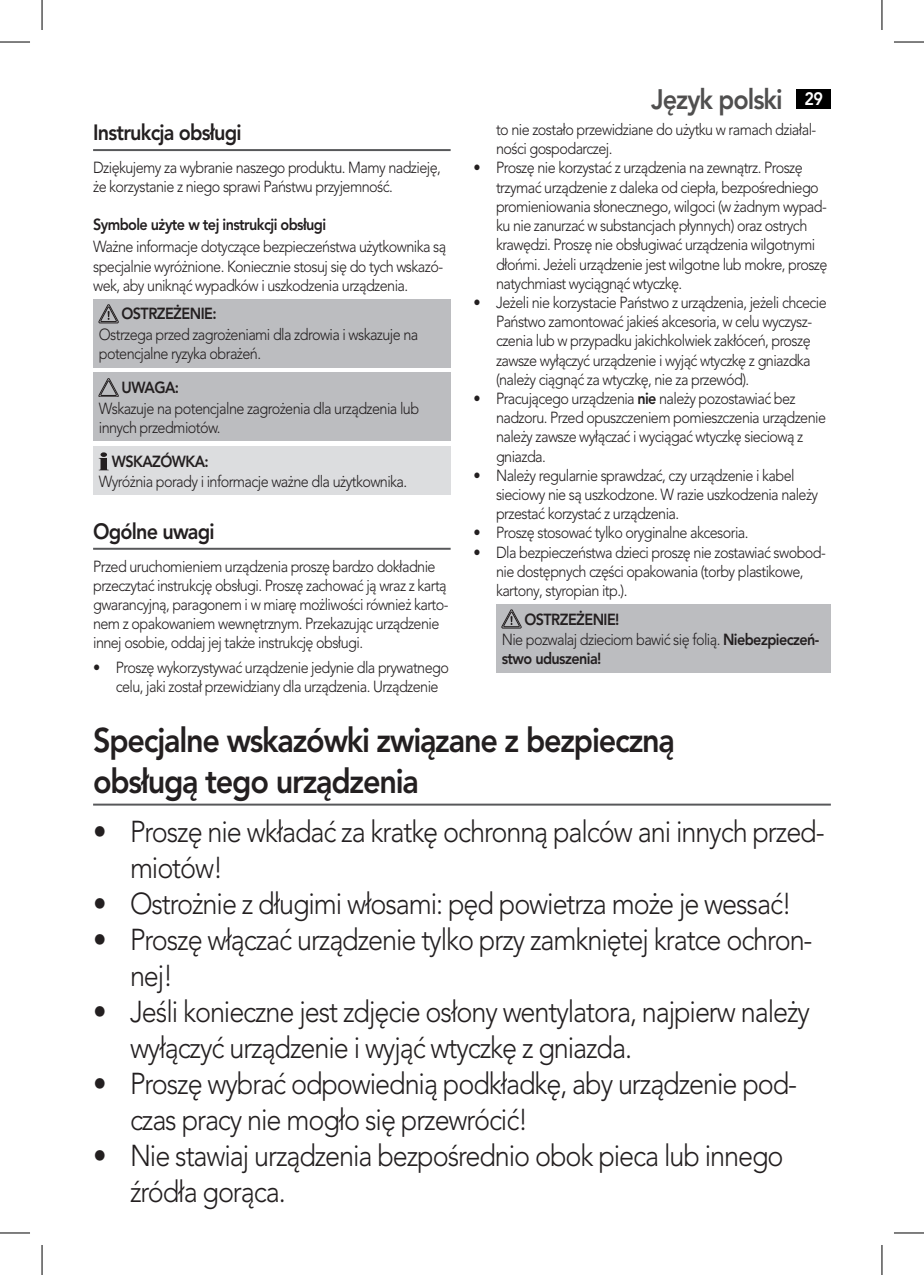
<style>
.page{position:relative;width:924px;height:1275px;background:#fff}
.page>*{position:absolute;margin:0;border:0;box-sizing:border-box;transform-origin:0 0}
._17PT{font:800 34px/40.8px "Avenir LT Pro";letter-spacing:-.04em;color:#231f20;scale:.9 1}
.dian_2{font:300 30px/36px "Avenir LT Pro";letter-spacing:-.04em;color:#231f20;scale:.9 1}
.t1{font:800 28px "Avenir LT Pro";letter-spacing:-.04em;color:#504f4f;scale:.9 1}
.Line_1{font:800 22px "Avenir LT Pro";letter-spacing:-.04em;color:#231f20;scale:.9 1}
.dian{font:300 16px/19.2px "Avenir LT Pro";letter-spacing:-.04em;color:#231f20;scale:.9 1}
.Line_2{font:800 16px "Avenir LT Pro";letter-spacing:-.04em;color:#231f20;scale:.9 1}
.s1{font-size:18px;color:#fff}
.s2{font-weight:800}
</style>
<div class="page">
<div style="left:796px;top:89px;width:34px;height:20px;background:#000"></div>
<hr style="left:93px;top:149px;width:357px;height:2px;background:#57585a">
<hr style="left:93px;top:548px;width:357px;height:2px;background:#57585a">
<div style="left:93px;top:299px;width:357px;height:68px;background:#bcbdc0"></div>
<svg style="left:99px;top:304px;width:19px;height:19px"></svg>
<div style="left:93px;top:373px;width:357px;height:68px;background:#bcbdc0"></div>
<svg style="left:99px;top:378px;width:19px;height:19px"></svg>
<div style="left:93px;top:447px;width:357px;height:48px;background:#dcdddf"></div>
<svg style="left:99px;top:452px;width:10px;height:18px"></svg>
<div style="left:496px;top:604px;width:334px;height:68px;background:#bcbdc0"></div>
<svg style="left:501px;top:610px;width:20px;height:18px"></svg>
<hr style="left:93px;top:803px;width:737px;height:2px;background:#57585a">
<hr style="left:0;top:42px;width:30px;height:1px;background:#000">
<hr style="left:893px;top:42px;width:30px;height:1px;background:#000">
<hr style="left:0;top:1232px;width:30px;height:1px;background:#000">
<hr style="left:893px;top:1232px;width:30px;height:1px;background:#000">
<hr style="left:42px;top:0;width:1px;height:30px;background:#000">
<hr style="left:42px;top:1245px;width:1px;height:30px;background:#000">
<hr style="left:881px;top:0;width:1px;height:30px;background:#000">
<hr style="left:881px;top:1245px;width:1px;height:30px;background:#000">
<p class="Line_1" style="left:93px;top:119px;width:166px">Instrukcja obsługi</p>
<p class="dian" style="left:93px;top:158px;width:388px">Dziękujemy za wybranie naszego produktu. Mamy nadzieję, że korzystanie z niego sprawi Państwu przyjemność.</p>
<p class="Line_2" style="left:93px;top:215px;width:260px">Symbole użyte w tej instrukcji obsługi</p>
<p class="dian" style="left:93px;top:237px;width:393px">Ważne informacje dotyczące bezpieczeństwa użytkownika są specjalnie wyróżnione. Koniecznie stosuj się do tych wskazó&shy;wek, aby uniknąć wypadków i uszkodzenia urządzenia.</p>
<p class="Line_2" style="left:121px;top:304px;width:107px">OSTRZEŻENIE:</p>
<p class="dian" style="left:99px;top:325px;width:356px">Ostrzega przed zagrożeniami dla zdrowia i wskazuje na potencjalne ryzyka obrażeń.</p>
<p class="Line_2" style="left:121px;top:378px;width:65px">UWAGA:</p>
<p class="dian" style="left:99px;top:399px;width:357px">Wskazuje na potencjalne zagrożenia dla urządzenia lub innych przedmiotów.</p>
<p class="Line_2" style="left:112px;top:452px;width:109px">WSKAZÓWKA:</p>
<p class="dian" style="left:99px;top:472px;width:344px">Wyróżnia porady i informacje ważne dla użytkownika.</p>
<p class="Line_1" style="left:93px;top:518px;width:136px">Ogólne uwagi</p>
<p class="dian" style="left:93px;top:556px;width:396px">Przed uruchomieniem urządzenia proszę bardzo dokładnie przeczytać instrukcję obsługi. Proszę zachować ją wraz z kartą gwarancyjną, paragonem i w miarę możliwości również karto&shy;nem z opakowaniem wewnętrznym. Przekazując urządzenie innej osobie, oddaj jej także instrukcję obsługi.</p>
<p class="dian" style="left:116px;top:658px;width:371px;text-indent:-23px">• Proszę wykorzystywać urządzenie jedynie dla prywatnego celu, jaki został przewidziany dla urządzenia. Urządzenie</p>
<h3 class="t1" style="left:651px;top:82px;width:192px">Język polski <span class="s1">29</span></h3>
<p class="dian" style="left:496px;top:120px;width:357px">to nie zostało przewidziane do użytku w ramach działal&shy;ności gospodarczej.</p>
<p class="dian" style="left:496px;top:158px;width:369px;text-indent:-23px">• Proszę nie korzystać z urządzenia na zewnątrz. Proszę trzymać urządzenie z daleka od ciepła, bezpośredniego promieniowania słonecznego, wilgoci (w żadnym wypad&shy;ku nie zanurzać w substancjach płynnych) oraz ostrych krawędzi. Proszę nie obsługiwać urządzenia wilgotnymi dłońmi. Jeżeli urządzenie jest wilgotne lub mokre, proszę natychmiast wyciągnąć wtyczkę.</p>
<p class="dian" style="left:496px;top:293px;width:369px;text-indent:-23px">• Jeżeli nie korzystacie Państwo z urządzenia, jeżeli chcecie Państwo zamontować jakieś akcesoria, w celu wyczysz&shy;czenia lub w przypadku jakichkolwiek zakłóceń, proszę zawsze wyłączyć urządzenie i wyjąć wtyczkę z gniazdka (należy ciągnąć za wtyczkę, nie za przewód).</p>
<p class="dian" style="left:496px;top:389px;width:368px;text-indent:-23px">• Pracującego urządzenia <span class="s2">nie</span> należy pozostawiać bez nadzoru. Przed opuszczeniem pomieszczenia urządzenie należy zawsze wyłączać i wyciągać wtyczkę sieciową z gniazda.</p>
<p class="dian" style="left:496px;top:466px;width:359px;text-indent:-23px">• Należy regularnie sprawdzać, czy urządzenie i kabel sieciowy nie są uszkodzone. W razie uszkodzenia należy przestać korzystać z urządzenia.</p>
<p class="dian" style="left:473px;top:523px;width:307px">• Proszę stosować tylko oryginalne akcesoria.</p>
<p class="dian" style="left:496px;top:542px;width:368px;text-indent:-23px">• Dla bezpieczeństwa dzieci proszę nie zostawiać swobod&shy;nie dostępnych części opakowania (torby plastikowe, kartony, styropian itp.).</p>
<p class="Line_2" style="left:524px;top:609px;width:107px">OSTRZEŻENIE!</p>
<p class="dian" style="left:501px;top:630px;width:354px">Nie pozwalaj dzieciom bawić się folią. <span class="s2">Niebezpieczeń&shy;stwo uduszenia!</span></p>
<p class="_17PT" style="left:93px;top:720px;width:647px">Specjalne wskazówki związane z bezpieczną obsługą tego urządzenia</p>
<p class="dian_2" style="left:130px;top:813px;width:773px;text-indent:-37px">• Proszę nie wkładać za kratkę ochronną palców ani innych przed&shy;miotów!</p>
<p class="dian_2" style="left:93px;top:885px;width:777px">• Ostrożnie z długimi włosami: pęd powietrza może je wessać!</p>
<p class="dian_2" style="left:130px;top:921px;width:759px;text-indent:-37px">• Proszę włączać urządzenie tylko przy zamkniętej kratce ochron&shy;nej!</p>
<p class="dian_2" style="left:130px;top:993px;width:756px;text-indent:-37px">• Jeśli konieczne jest zdjęcie osłony wentylatora, najpierw należy wyłączyć urządzenie i wyjąć wtyczkę z gniazda.</p>
<p class="dian_2" style="left:130px;top:1065px;width:742px;text-indent:-37px">• Proszę wybrać odpowiednią podkładkę, aby urządzenie pod&shy;czas pracy nie mogło się przewrócić!</p>
<p class="dian_2" style="left:130px;top:1137px;width:727px;text-indent:-37px">• Nie stawiaj urządzenia bezpośrednio obok pieca lub innego źródła gorąca.</p>
</div>
